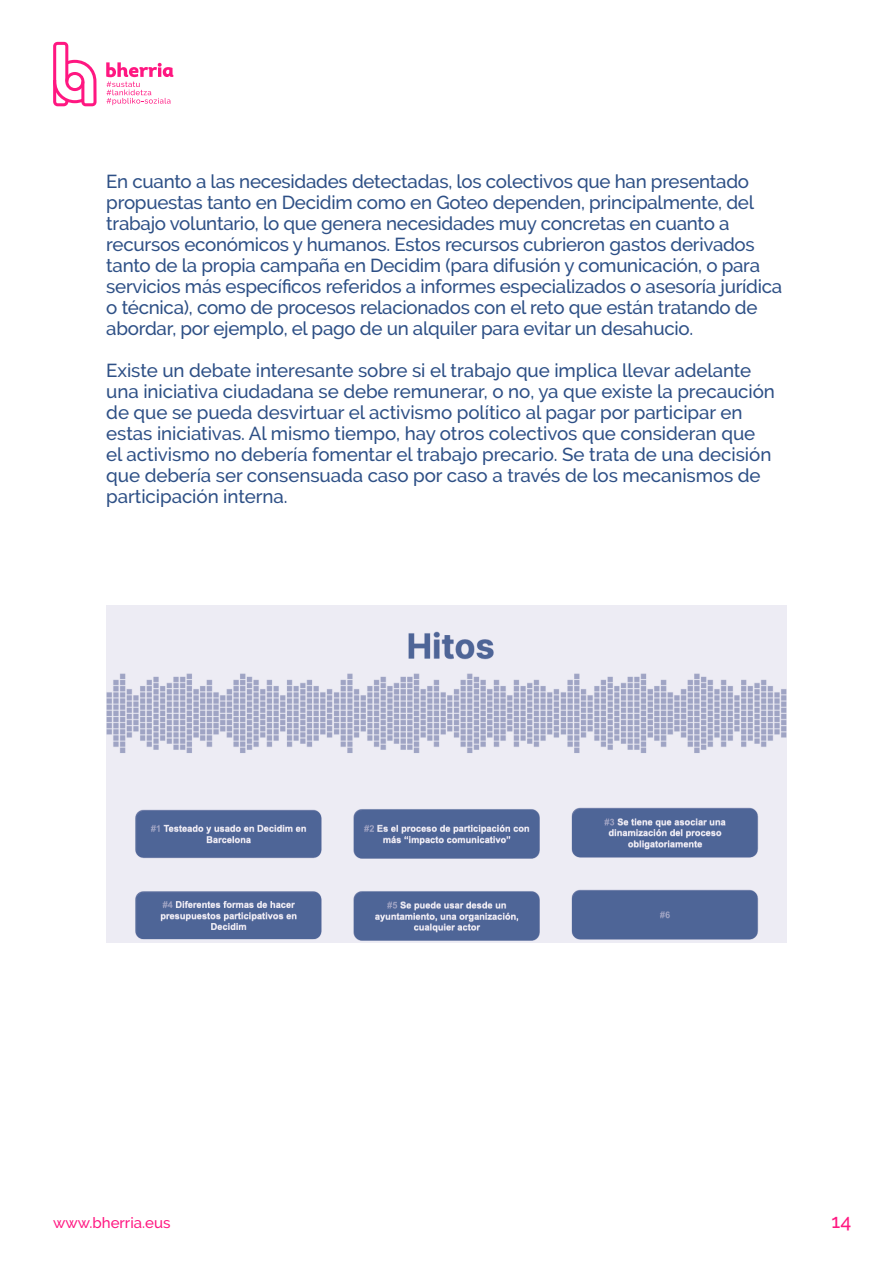
<style>
.page{position:relative;width:893px;height:1263px;background:#fff}
.page>*{position:absolute;margin:0;border:0;box-sizing:border-box;transform-origin:0 0}
.t1{font:500 19.5px "Raleway";color:#ff1781}
.t2{font:500 18.75px/21px "Raleway";letter-spacing:-.015em;color:#2e5086}
.t3{font:500 15px "Raleway";color:#ff1781}
</style>
<div class="page">
<svg style="left:106px;top:62px;width:67px;height:43px"></svg>
<svg style="left:53px;top:42px;width:44px;height:64px"></svg>
<img style="left:106px;top:606px;width:681px;height:336px">
<p class="t2" style="left:106px;top:171px;width:677px">En cuanto a las necesidades detectadas, los colectivos que han presentado propuestas tanto en Decidim como en Goteo dependen, principalmente, del trabajo voluntario, lo que genera necesidades muy concretas en cuanto a recursos económicos y humanos. Estos recursos cubrieron gastos derivados tanto de la propia campaña en Decidim (para difusión y comunicación, o para servicios más específicos referidos a informes especializados o asesoría jurídica o técnica), como de procesos relacionados con el reto que están tratando de abordar, por ejemplo, el pago de un alquiler para evitar un desahucio.</p>
<p class="t2" style="left:106px;top:360px;width:670px">Existe un debate interesante sobre si el trabajo que implica llevar adelante una iniciativa ciudadana se debe remunerar, o no, ya que existe la precaución de que se pueda desvirtuar el activismo político al pagar por participar en estas iniciativas. Al mismo tiempo, hay otros colectivos que consideran que el activismo no debería fomentar el trabajo precario. Se trata de una decisión que debería ser consensuada caso por caso a través de los mecanismos de participación interna.</p>
<p class="t3" style="left:53px;top:1214px;width:119px">www.bherria.eus</p>
<p class="t1" style="left:831px;top:1210px;width:21px">14</p>
</div>
